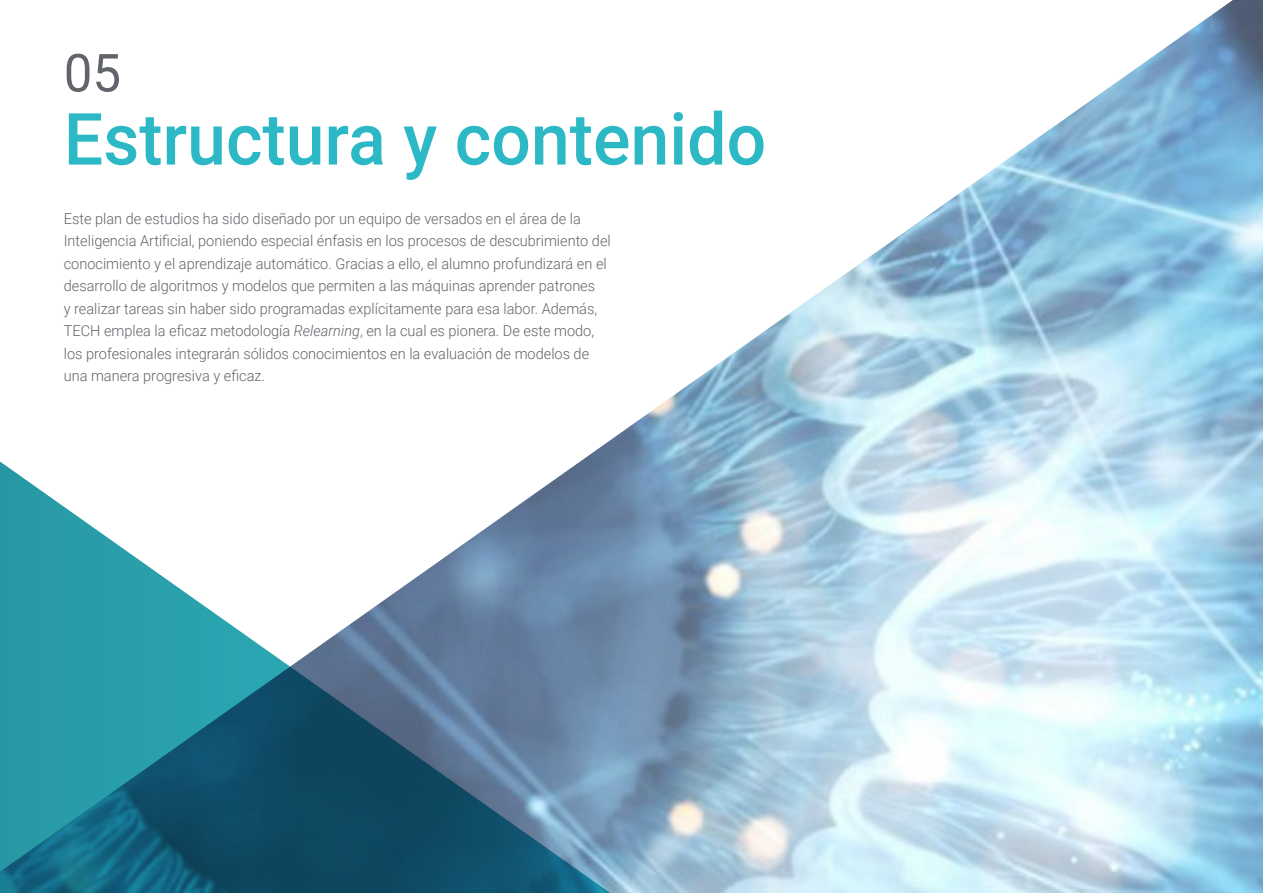
<style>
.page{position:relative;width:1263px;height:893px;background:#fff}
.page>*{position:absolute;margin:0;border:0;box-sizing:border-box;transform-origin:0 0}
.t1{font:500 72px "Roboto";color:#2db8c5}
.t2{font:52.5px "Roboto";color:#61646a}
.t3{font:300 15px/22.5px "Roboto";color:#61646a}
.s1{font-style:italic}
</style>
<div class="page">
<img style="left:602px;top:0;width:661px;height:893px">
<svg style="left:0;top:446px;width:640px;height:447px"></svg>
<h2 class="t2" style="left:64px;top:36px;width:59px">05</h2>
<h1 class="t1" style="left:64px;top:89px;width:704px">Estructura y contenido</h1>
<p class="t3" style="left:64px;top:207px;width:548px">Este plan de estudios ha sido diseñado por un equipo de versados en el área de la Inteligencia Artificial, poniendo especial énfasis en los procesos de descubrimiento del conocimiento y el aprendizaje automático. Gracias a ello, el alumno profundizará en el desarrollo de algoritmos y modelos que permiten a las máquinas aprender patrones<br>y realizar tareas sin haber sido programadas explícitamente para esa labor. Además, TECH emplea la eficaz metodología <span class="s1">Relearning</span>, en la cual es pionera. De este modo, los profesionales integrarán sólidos conocimientos en la evaluación de modelos de una manera progresiva y eficaz.</p>
</div>
